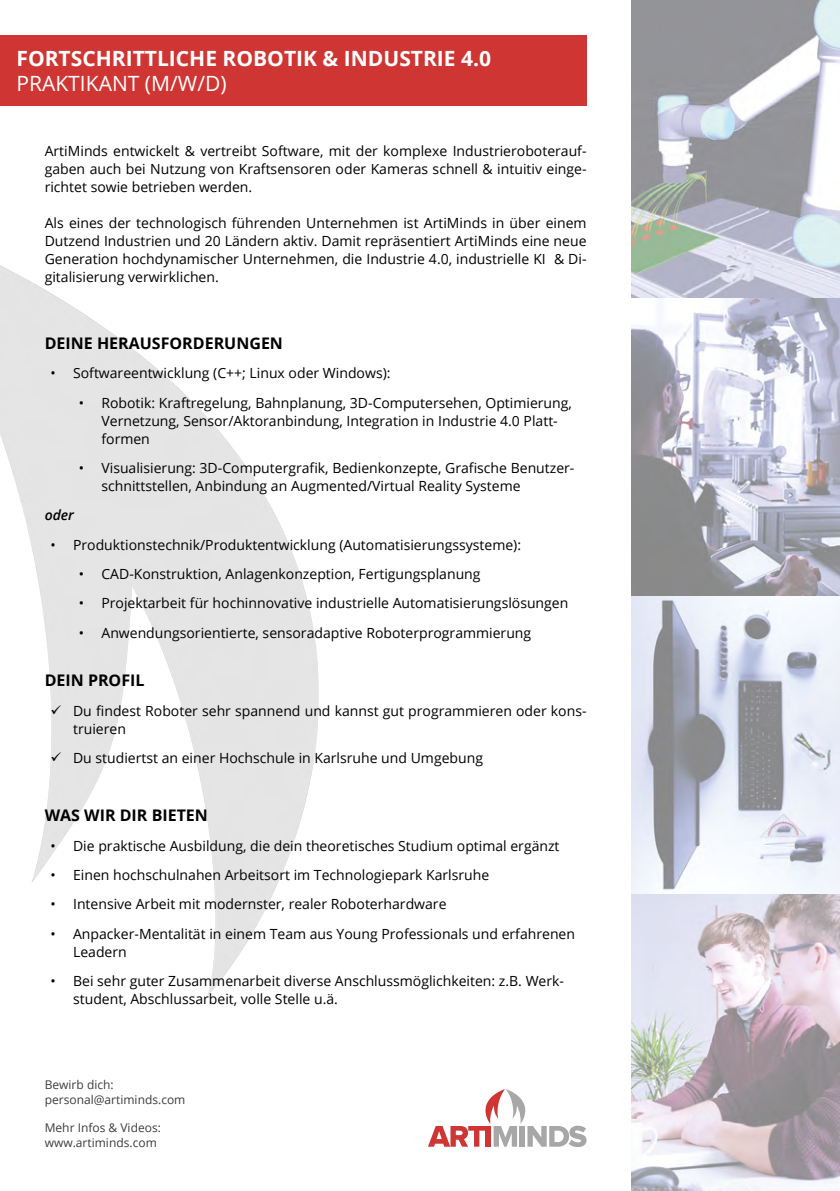
<style>
.page{position:relative;width:840px;height:1191px;background:#fff}
.page>*{position:absolute;margin:0;border:0;box-sizing:border-box;transform-origin:0 0}
.Überschrift{font:700 21px "Open Sans";color:#fff}
.Überschrift-2{font:21px "Open Sans";color:#fff}
.Beschreibungstext{font:700 16px "Open Sans";color:#000}
.Beschreibungstext-2{font:14px/18px "Open Sans";color:#000}
.Aufzählung{font:italic 600 14px "Open Sans";color:#000}
.Beschreibungstext-3{font:12px "Open Sans";color:#3c3c3b}
</style>
<div class="page">
<svg style="left:428px;top:1089px;width:158px;height:58px"></svg>
<svg style="left:631px;top:0;width:208px;height:1191px"></svg>
<div style="left:0;top:35px;width:586px;height:70px;background:#ce3533"></div>
<svg style="left:51px;top:705px;width:10px;height:9px"></svg>
<svg style="left:51px;top:752px;width:10px;height:9px"></svg>
<p class="Überschrift" style="left:16px;top:43px;width:476px">FORTSCHRITTLICHE ROBOTIK &amp; INDUSTRIE 4.0</p>
<p class="Überschrift-2" style="left:16px;top:69px;width:211px">PRAKTIKANT (M/W/D)</p>
<p class="Beschreibungstext-2" style="left:45px;top:141px;width:543px;text-align:justify">ArtiMinds entwickelt &amp; vertreibt Software, mit der komplexe Industrieroboterauf&shy;gaben auch bei Nutzung von Kraftsensoren oder Kameras schnell &amp; intuitiv einge&shy;richtet sowie betrieben werden.</p>
<p class="Beschreibungstext-2" style="left:45px;top:213px;width:543px;text-align:justify">Als eines der technologisch führenden Unternehmen ist ArtiMinds in über einem Dutzend Industrien und 20 Ländern aktiv. Damit repräsentiert ArtiMinds eine neue Generation hochdynamischer Unternehmen, die Industrie 4.0, industrielle KI &amp; Di&shy;gitalisierung verwirklichen.</p>
<p class="Beschreibungstext" style="left:45px;top:332px;width:240px">DEINE HERAUSFORDERUNGEN</p>
<p class="Beschreibungstext-2" style="left:50px;top:364px;width:341px">• Softwareentwicklung (C++; Linux oder Windows):</p>
<p class="Beschreibungstext-2" style="left:101px;top:393px;width:471px;text-indent:-23px">• Robotik: Kraftregelung, Bahnplanung, 3D-Computersehen, Optimierung,<br>Vernetzung, Sensor/Aktoranbindung, Integration in Industrie 4.0 Platt&shy;formen</p>
<p class="Beschreibungstext-2" style="left:101px;top:458px;width:474px;text-indent:-23px">• Visualisierung: 3D-Computergrafik, Bedienkonzepte, Grafische Benutzer&shy;schnittstellen, Anbindung an Augmented/Virtual Reality Systeme</p>
<p class="Aufzählung" style="left:45px;top:506px;width:31px">oder</p>
<p class="Beschreibungstext-2" style="left:50px;top:535px;width:472px">• Produktionstechnik/Produktentwicklung (Automatisierungssysteme):</p>
<p class="Beschreibungstext-2" style="left:79px;top:564px;width:403px">• CAD-Konstruktion, Anlagenkonzeption, Fertigungsplanung</p>
<p class="Beschreibungstext-2" style="left:79px;top:594px;width:491px">• Projektarbeit für hochinnovative industrielle Automatisierungslösungen</p>
<p class="Beschreibungstext-2" style="left:79px;top:623px;width:453px">• Anwendungsorientierte, sensoradaptive Roboterprogrammierung</p>
<p class="Beschreibungstext" style="left:45px;top:669px;width:101px">DEIN PROFIL</p>
<p class="Beschreibungstext-2" style="left:73px;top:701px;width:514px">Du findest Roboter sehr spannend und kannst gut programmieren oder kons&shy;truieren</p>
<p class="Beschreibungstext-2" style="left:73px;top:748px;width:411px">Du studiertst an einer Hochschule in Karlsruhe und Umgebung</p>
<p class="Beschreibungstext" style="left:45px;top:804px;width:165px">WAS WIR DIR BIETEN</p>
<p class="Beschreibungstext-2" style="left:50px;top:836px;width:510px">• Die praktische Ausbildung, die dein theoretisches Studium optimal ergänzt</p>
<p class="Beschreibungstext-2" style="left:50px;top:865px;width:440px">• Einen hochschulnahen Arbeitsort im Technologiepark Karlsruhe</p>
<p class="Beschreibungstext-2" style="left:50px;top:894px;width:397px">• Intensive Arbeit mit modernster, realer Roboterhardware</p>
<p class="Beschreibungstext-2" style="left:73px;top:924px;width:503px;text-indent:-23px">• Anpacker-Mentalität in einem Team aus Young Professionals und erfahrenen<br>Leadern</p>
<p class="Beschreibungstext-2" style="left:73px;top:971px;width:492px;text-indent:-23px">• Bei sehr guter Zusammenarbeit diverse Anschlussmöglichkeiten: z.B. Werk&shy;student, Abschlussarbeit, volle Stelle u.ä.</p>
<p class="Beschreibungstext-3" style="left:45px;top:1076px;width:70px">Bewirb dich:</p>
<p class="Beschreibungstext-3" style="left:45px;top:1091px;width:142px">personal@artiminds.com</p>
<p class="Beschreibungstext-3" style="left:45px;top:1119px;width:118px">Mehr Infos &amp; Videos:</p>
<p class="Beschreibungstext-3" style="left:45px;top:1134px;width:113px">www.artiminds.com</p>
</div>
